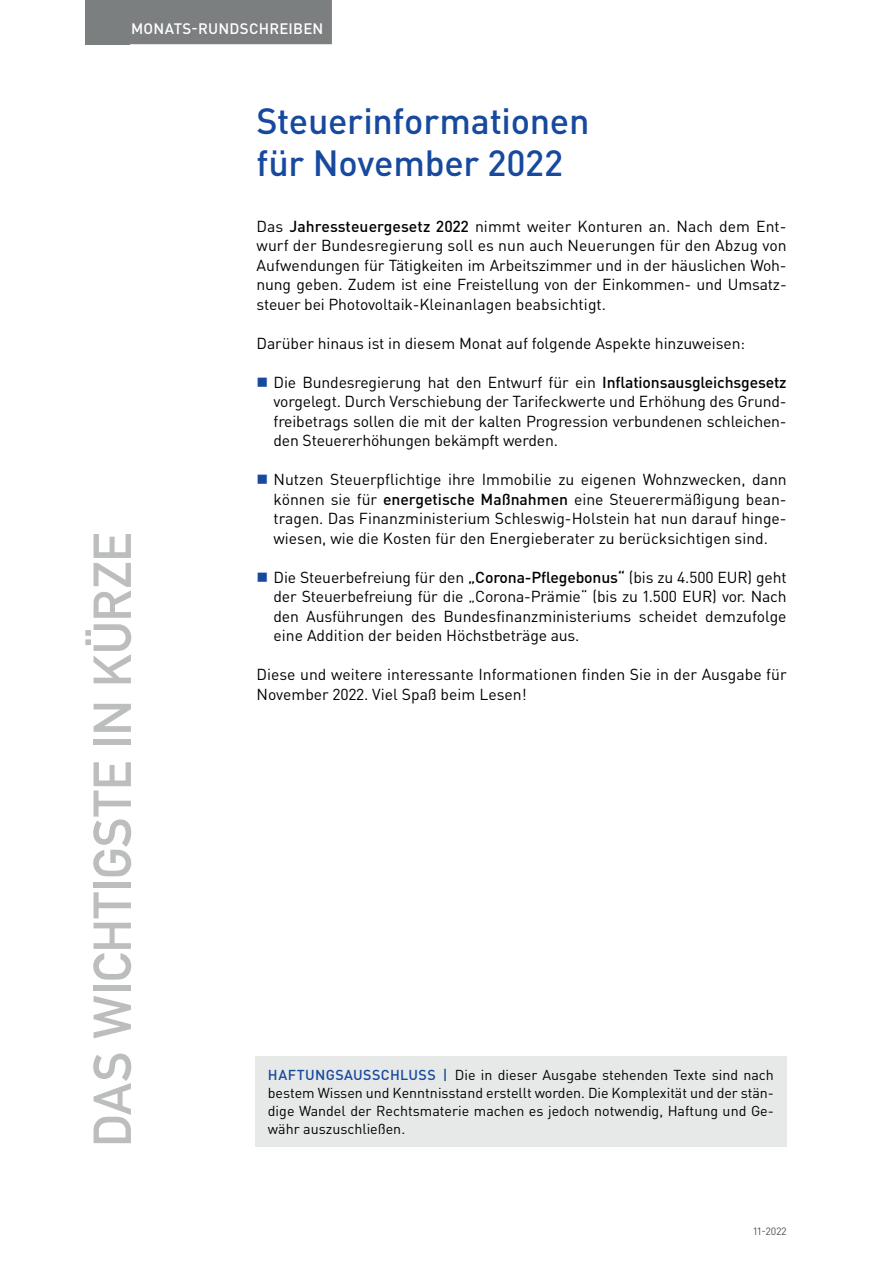
<style>
.page{position:relative;width:893px;height:1263px;background:#fff}
.page>*{position:absolute;margin:0;border:0;box-sizing:border-box;transform-origin:0 0}
.t1{font:52.5px "DIN Mittelschrift Std";color:#bcbdbd}
.t2{font:500 36px/42px "DIN Pro";letter-spacing:-.01em;color:#17499e}
.t3{font:15.75px/19.5px "DIN Pro";color:#000002;text-align:justify}
.t4{font:500 15px "DIN Pro";letter-spacing:.015em;color:#fff}
.t5{font:14.25px/18px "DIN Pro";color:#000002;text-align:justify}
.t6{font:10.5px "DIN Pro";color:#4f5152}
.s1{font-weight:500}
.s2{font-weight:500;color:#17499e}
</style>
<div class="page">
<div style="left:85px;top:0;width:45px;height:44px;background:#7c7f7f"></div>
<div style="left:122px;top:0;width:210px;height:44px;background:#7c7f7f"></div>
<div style="left:255px;top:1057px;width:532px;height:90px;background:#e6e9e8"></div>
<p class="t4" style="left:131px;top:18px;width:194px">MONATS-RUNDSCHREIBEN</p>
<h1 class="t1" style="left:82px;top:1147px;width:616px;rotate:-90deg">DAS WICHTIGSTE IN KÜRZE</h1>
<h2 class="t2" style="left:257px;top:99px;width:334px">Steuerinformationen für November 2022</h2>
<p class="t3" style="left:257px;top:216px;width:532px">Das <span class="s1">Jahressteuergesetz 2022</span> nimmt weiter Konturen an. Nach dem Ent&shy;wurf der Bundesregierung soll es nun auch Neuerungen für den Abzug von Aufwendungen für Tätigkeiten im Arbeitszimmer und in der häuslichen Woh&shy;nung geben. Zudem ist eine Freistellung von der Einkommen- und Umsatz&shy;steuer bei Photovoltaik-Kleinanlagen beabsichtigt.</p>
<p class="t3" style="left:257px;top:333px;width:490px">Darüber hinaus ist in diesem Monat auf folgende Aspekte hinzuweisen:</p>
<p class="t3" style="left:274px;top:372px;width:515px">Die Bundesregierung hat den Entwurf für ein <span class="s1">Inflationsausgleichsgesetz </span>vorgelegt. Durch Verschiebung der Tarifeckwerte und Erhöhung des Grund&shy;freibetrags sollen die mit der kalten Progression verbundenen schleichen&shy;den Steuererhöhungen bekämpft werden.</p>
<p class="t3" style="left:274px;top:469px;width:515px">Nutzen Steuerpflichtige ihre Immobilie zu eigenen Wohnzwecken, dann können sie für <span class="s1">energetische Maßnahmen</span> eine Steuerermäßigung bean&shy;tragen. Das Finanzministerium Schleswig-Holstein hat nun darauf hinge&shy;wiesen, wie die Kosten für den Energieberater zu berücksichtigen sind.</p>
<p class="t3" style="left:274px;top:567px;width:515px">Die Steuerbefreiung für den <span class="s1">„Corona-Pflegebonus“</span> (bis zu 4.500 EUR) geht der Steuerbefreiung für die „Corona-Prämie“ (bis zu 1.500 EUR) vor. Nach den Ausführungen des Bundesfinanzministeriums scheidet demzufolge eine Addition der beiden Höchstbeträge aus.</p>
<p class="t3" style="left:257px;top:664px;width:532px">Diese und weitere interessante Informationen finden Sie in der Ausgabe für<br>November 2022. Viel Spaß beim Lesen!</p>
<p class="t5" style="left:268px;top:1065px;width:508px"><span class="s2">HAFTUNGSAUSSCHLUSS |</span> Die in dieser Ausgabe stehenden Texte sind nach bestem Wissen und Kenntnisstand erstellt worden. Die Komplexität und der stän&shy;dige Wandel der Rechtsmaterie machen es jedoch notwendig, Haftung und Ge&shy;währ auszuschließen.</p>
<p class="t6" style="left:753px;top:1224px;width:35px">11-2022</p>
</div>
